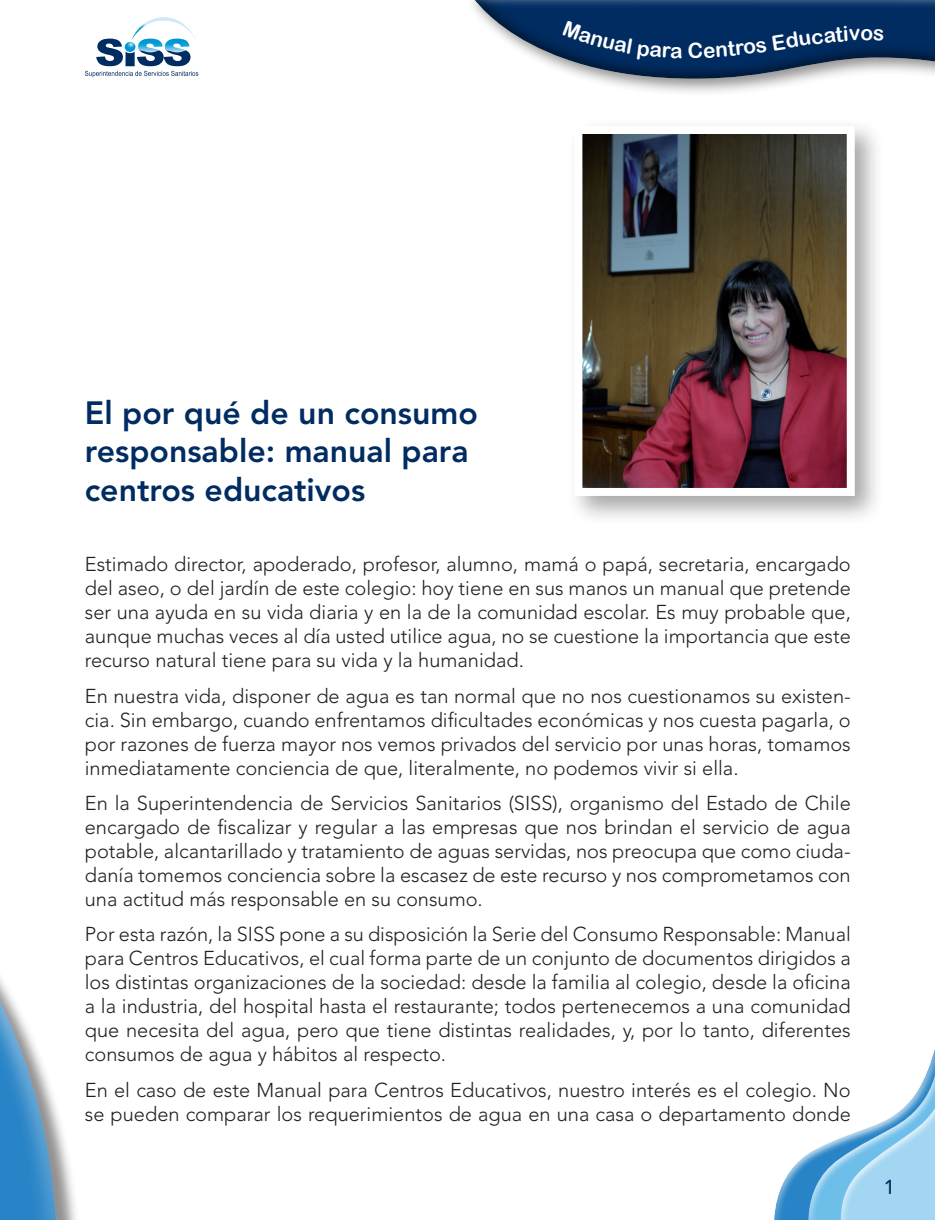
<style>
.page{position:relative;width:935px;height:1220px;background:#fff}
.page>*{position:absolute;margin:0;border:0;box-sizing:border-box;transform-origin:0 0}
.t1{font:800 32px/38.4px "Avenir LT Std";color:#002c62}
.t2{font:300 20px/24px "Avenir LT Std";color:#231f20;text-align:justify}
.t3{font:500 20px "Avenir LT Std";color:#002c62}
</style>
<div class="page">
<div style="left:465px;top:0;width:469px;height:97px;background:#231f20;opacity:.5"></div>
<div style="left:469px;top:0;width:465px;height:82px;background:#231f20;opacity:.75"></div>
<svg style="left:85px;top:17px;width:113px;height:60px"></svg>
<div style="left:0;top:0;width:58px;height:1220px;background:#231f20;opacity:.75"></div>
<svg style="left:0;top:0;width:45px;height:1220px"></svg>
<div style="left:566px;top:118px;width:318px;height:408px;background:#231f20;opacity:.4"></div>
<img style="left:583px;top:135px;width:262px;height:352px">
<div style="left:574px;top:126px;width:280px;height:370px;border:8px solid #fff"></div>
<svg style="left:774px;top:1049px;width:161px;height:171px"></svg>
<svg style="left:470px;top:0;width:465px;height:79px;background:#35557d"></svg>
<h1 class="t1" style="left:85px;top:394px;width:394px">El por qué de un consumo responsable: manual para centros educativos</h1>
<p class="t2" style="left:85px;top:552px;width:767px">Estimado director, apoderado, profesor, alumno, mamá o papá, secretaria, encargado del aseo, o del jardín de este colegio: hoy tiene en sus manos un manual que pretende ser una ayuda en su vida diaria y en la de la comunidad escolar. Es muy probable que, aunque muchas veces al día usted utilice agua, no se cuestione la importancia que este recurso natural tiene para su vida y la humanidad.</p>
<p class="t2" style="left:85px;top:684px;width:767px">En nuestra vida, disponer de agua es tan normal que no nos cuestionamos su existen&shy;cia. Sin embargo, cuando enfrentamos dificultades económicas y nos cuesta pagarla, o por razones de fuerza mayor nos vemos privados del servicio por unas horas, tomamos inmediatamente conciencia de que, literalmente, no podemos vivir si ella.</p>
<p class="t2" style="left:85px;top:791px;width:767px">En la Superintendencia de Servicios Sanitarios (SISS), organismo del Estado de Chile encargado de fiscalizar y regular a las empresas que nos brindan el servicio de agua potable, alcantarillado y tratamiento de aguas servidas, nos preocupa que como ciuda&shy;danía tomemos conciencia sobre la escasez de este recurso y nos comprometamos con una actitud más responsable en su consumo.</p>
<p class="t2" style="left:85px;top:922px;width:767px">Por esta razón, la SISS pone a su disposición la Serie del Consumo Responsable: Manual para Centros Educativos, el cual forma parte de un conjunto de documentos dirigidos a los distintas organizaciones de la sociedad: desde la familia al colegio, desde la oficina a la industria, del hospital hasta el restaurante; todos pertenecemos a una comunidad que necesita del agua, pero que tiene distintas realidades, y, por lo tanto, diferentes consumos de agua y hábitos al respecto.</p>
<p class="t2" style="left:85px;top:1078px;width:767px">En el caso de este Manual para Centros Educativos, nuestro interés es el colegio. No se pueden comparar los requerimientos de agua en una casa o departamento donde</p>
<p class="t3" style="left:883px;top:1176px;width:13px">1</p>
</div>
